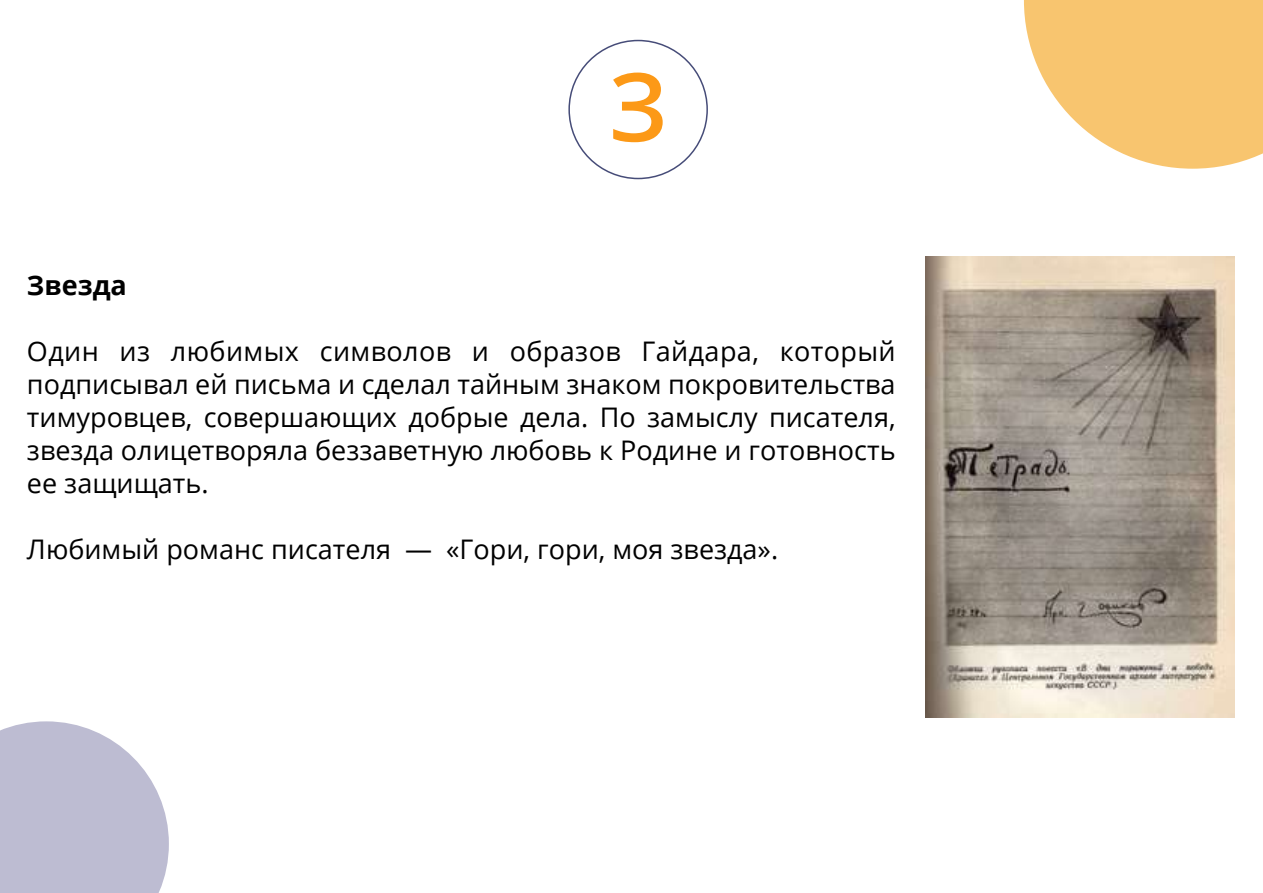
<style>
.page{position:relative;width:1263px;height:893px;background:#fff}
.page>*{position:absolute;margin:0;border:0;box-sizing:border-box;transform-origin:0 0}
.t1{font:600 94.95px "Open Sans";color:#fc9917}
.t2{font:27px/33px "Open Sans";color:#000;text-align:justify}
.t3{font:700 27px "Open Sans";color:#000}
</style>
<div class="page">
<svg style="left:0;top:721px;width:169px;height:172px;background:#c5c4d7"></svg>
<svg style="left:1024px;top:0;width:239px;height:169px"></svg>
<img style="left:925px;top:257px;width:309px;height:460px">
<h1 class="t1" style="left:609px;top:42px;width:60px">З</h1>
<p class="t3" style="left:27px;top:266px;width:101px">Звезда</p>
<p class="t2" style="left:27px;top:334px;width:870px">Один из любимых символов и образов Гайдара, который подписывал ей письма и сделал тайным знаком покровительства тимуровцев, совершающих добрые дела. По замыслу писателя, звезда олицетворяла беззаветную любовь к Родине и готовность ее защищать.</p>
<p class="t2" style="left:27px;top:532px;width:753px">Любимый романс писателя — «Гори, гори, моя звезда».</p>
</div>
